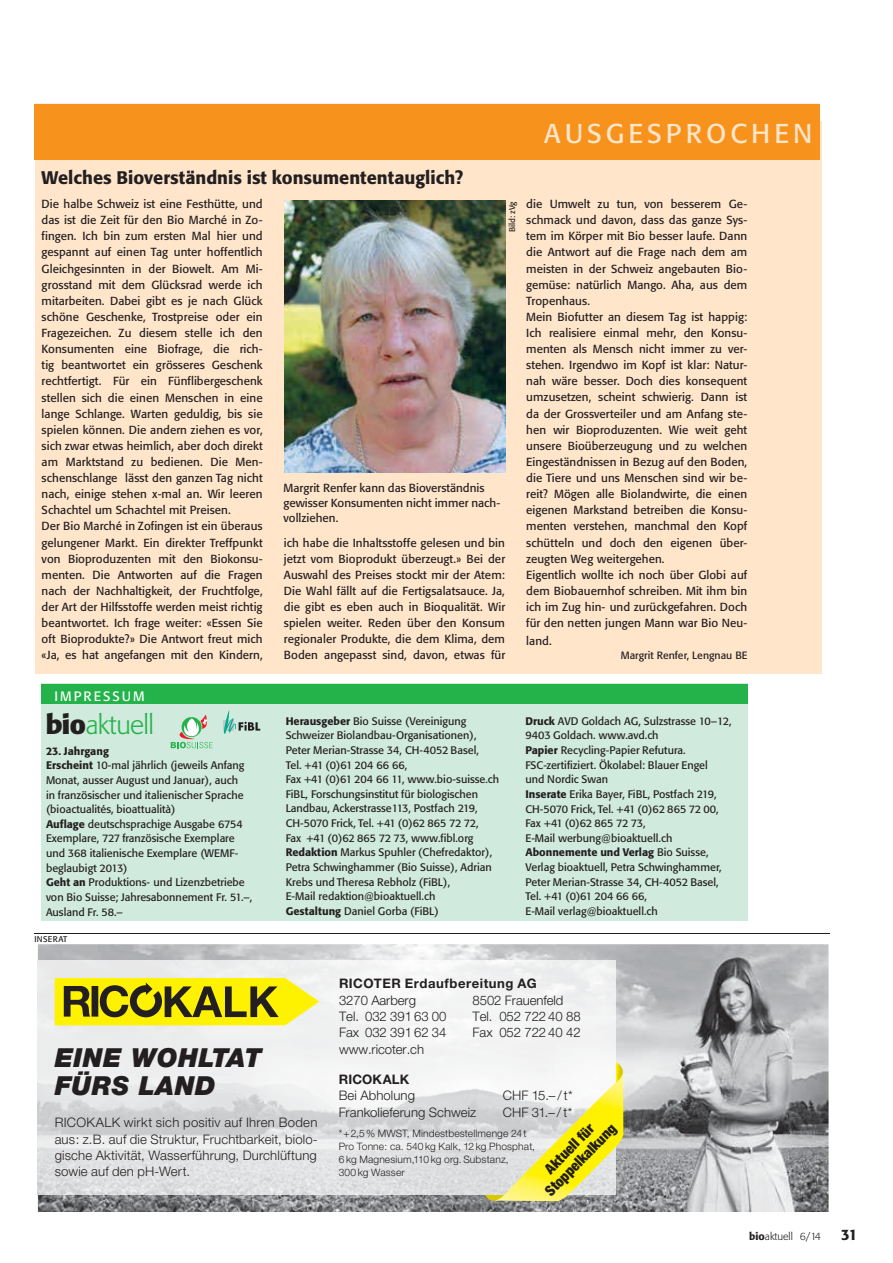
<style>
.page{position:relative;width:893px;height:1263px;background:#fff}
.page>*{position:absolute;margin:0;border:0;box-sizing:border-box;transform-origin:0 0}
.t1{font:27px "Formata BQ";letter-spacing:.15em;color:#ffe5ca}
.t2{font:300 26.7px "Formata BQ";letter-spacing:-.02em;color:#24b34b}
.t3{font:italic 900 26.25px/27.9px "Helvetica Neue LT";letter-spacing:.015em;color:#231f20}
.t4{font:500 18px "Formata BQ";color:#231f20}
.t5{font:500 15px "Formata BQ";color:#231f20}
.t6{font:900 condensed 14.55px/15.8px "Helvetica Neue LT";color:#231f20;text-align:center}
.t7{font:13.5px "Formata BQ";letter-spacing:.15em;color:#fff}
.t8{font:300 13.2px/16.4px "Helvetica Neue LT";letter-spacing:-.005em;color:#231f20;text-align:justify}
.t9{font:700 13.2px "Helvetica Neue LT";letter-spacing:.04em;color:#231f20}
.t10{font:700 13.2px "Helvetica Neue LT";letter-spacing:.01em;color:#231f20}
.t11{font:11.55px/16px "Formata BQ";letter-spacing:.005em;color:#231f20}
.t12{font:10.8px/14.5px "Formata BQ";color:#231f20}
.t13{font:10.5px "Formata BQ";color:#231f20}
.t14{font:300 10.5px "Formata BQ";color:#231f20}
.t15{font:300 10.2px/13px "Helvetica Neue LT";letter-spacing:.015em;color:#231f20}
.t16{font:8.25px "Formata BQ";color:#231f20}
.t17{font:8.25px "Formata BQ";letter-spacing:.04em;color:#231f20}
.s1{font-weight:700;color:#231f20}
.s2{font-weight:500}
</style>
<div class="page">
<div style="left:35px;top:122px;width:786px;height:552px;background:#ffe5ca"></div>
<div style="left:34px;top:104px;width:786px;height:55px;background:#f7931d"></div>
<img style="left:284px;top:201px;width:221px;height:272px">
<div style="left:42px;top:683px;width:706px;height:238px;background:#d0eadd"></div>
<div style="left:42px;top:684px;width:706px;height:20px;background:#24b34b"></div>
<div style="left:223px;top:720px;width:11px;height:11px;background:#c6c8ca"></div>
<svg style="left:224px;top:711px;width:36px;height:23px"></svg>
<svg style="left:171px;top:715px;width:42px;height:33px"></svg>
<img style="left:38px;top:944px;width:790px;height:268px">
<img style="left:38px;top:961px;width:578px;height:234px">
<svg style="left:484px;top:1062px;width:141px;height:141px"></svg>
<svg style="left:55px;top:978px;width:264px;height:47px;background:#c2b816"></svg>
<hr style="left:34px;top:933px;width:796px;height:1px;background:#231f20">
<h1 class="t1" style="left:544px;top:120px;width:269px">AUSGESPROCHEN</h1>
<h3 class="t4" style="left:42px;top:168px;width:423px">Welches Bioverständnis ist konsumententauglich?</h3>
<p class="t11" style="left:42px;top:197px;width:222px">Die halbe Schweiz ist eine Festhütte, und das ist die Zeit für den Bio Marché in Zo&shy;fingen. Ich bin zum ersten Mal hier und gespannt auf einen Tag unter hoffentlich Gleichgesinnten in der Biowelt. Am Mi&shy;grosstand mit dem Glücksrad werde ich mitarbeiten. Dabei gibt es je nach Glück schöne Geschenke, Trostpreise oder ein Fragezeichen. Zu diesem stelle ich den Konsumenten eine Biofrage, die rich&shy;tig beantwortet ein grösseres Geschenk rechtfertigt. Für ein Fünflibergeschenk stellen sich die einen Menschen in eine lange Schlange. Warten geduldig, bis sie spielen können. Die andern ziehen es vor, sich zwar etwas heimlich, aber doch direkt am Marktstand zu bedienen. Die Men&shy;schenschlange lässt den ganzen Tag nicht nach, einige stehen x-mal an. Wir leeren Schachtel um Schachtel mit Preisen.<br>Der Bio Marché in Zofingen ist ein überaus gelungener Markt. Ein direkter Treffpunkt von Bioproduzenten mit den Biokonsu&shy;menten. Die Antworten auf die Fragen nach der Nachhaltigkeit, der Fruchtfolge, der Art der Hilfsstoffe werden meist richtig beantwortet. Ich frage weiter: «Essen Sie oft Bioprodukte?» Die Antwort freut mich «Ja, es hat angefangen mit den Kindern,</p>
<p class="t16" style="left:508px;top:232px;width:32px;rotate:-90deg">Bild: zVg</p>
<p class="t11" style="left:284px;top:482px;width:218px;line-height:14.5px">Margrit Renfer kann das Bioverständnis gewisser Konsumenten nicht immer nach&shy;vollziehen.</p>
<p class="t11" style="left:284px;top:535px;width:223px;text-align:justify">ich habe die Inhaltsstoffe gelesen und bin jetzt vom Bioprodukt überzeugt.» Bei der Auswahl des Preises stockt mir der Atem:<br>Die Wahl fällt auf die Fertigsalatsauce. Ja, die gibt es eben auch in Bioqualität. Wir spielen weiter. Reden über den Konsum regionaler Produkte, die dem Klima, dem Boden angepasst sind, davon, etwas für</p>
<p class="t11" style="left:526px;top:197px;width:223px">die Umwelt zu tun, von besserem Ge&shy;schmack und davon, dass das ganze Sys&shy;tem im Körper mit Bio besser laufe. Dann die Antwort auf die Frage nach dem am meisten in der Schweiz angebauten Bio&shy;gemüse: natürlich Mango. Aha, aus dem Tropenhaus.<br>Mein Biofutter an diesem Tag ist happig:<br>Ich realisiere einmal mehr, den Konsu&shy;menten als Mensch nicht immer zu ver&shy;stehen. Irgendwo im Kopf ist klar: Natur&shy;nah wäre besser. Doch dies konsequent umzusetzen, scheint schwierig. Dann ist da der Grossverteiler und am Anfang ste&shy;hen wir Bioproduzenten. Wie weit geht unsere Bioüberzeugung und zu welchen Eingeständnissen in Bezug auf den Boden, die Tiere und uns Menschen sind wir be&shy;reit? Mögen alle Biolandwirte, die einen eigenen Markstand betreiben die Konsu&shy;menten verstehen, manchmal den Kopf schütteln und doch den eigenen über&shy;zeugten Weg weitergehen.<br>Eigentlich wollte ich noch über Globi auf dem Biobauernhof schreiben. Mit ihm bin ich im Zug hin- und zurückgefahren. Doch für den netten jungen Mann war Bio Neu-</p>
<p class="t11" style="left:526px;top:634px;width:27px">land.</p>
<p class="t13" style="left:621px;top:650px;width:128px">Margrit Renfer, Lengnau BE</p>
<p class="t7" style="left:55px;top:690px;width:92px">IMPRESSUM</p>
<h2 class="t2" style="left:46px;top:709px;width:110px"><span class="s1">bio</span>aktuell</h2>
<p class="t12" style="left:46px;top:744px;width:208px"><span class="s2">23. Jahrgang<br>Erscheint</span> 10-mal jährlich (jeweils Anfang Monat, ausser August und Januar), auch<br>in französischer und italienischer Sprache (bioactualités, bioattualità)<br><span class="s2">Auflage</span> deutschsprachige Ausgabe 6754<br>Exemplare, 727 französische Exemplare und 368 italienische Exemplare (WEMF&shy;beglaubigt 2013)<br><span class="s2">Geht an</span> Produktions- und Lizenzbetriebe von Bio Suisse; Jahresabonnement Fr. 51.–, Ausland Fr. 58.–</p>
<p class="t17" style="left:34px;top:935px;width:34px">INSERAT</p>
<p class="t12" style="left:286px;top:714px;width:215px"><span class="s2">Herausgeber</span> Bio Suisse (Vereinigung Schweizer Biolandbau-Organisationen), Peter Merian-Strasse 34, CH-4052 Basel,<br>Tel. +41 (0)61 204 66 66,<br>Fax +41 (0)61 204 66 11, www.bio-suisse.ch FiBL, Forschungsinstitut für biologischen Landbau, Ackerstrasse113, Postfach 219, CH-5070 Frick, Tel. +41 (0)62 865 72 72,<br>Fax +41 (0)62 865 72 73, www.fibl.org <span class="s2">Redaktion</span> Markus Spuhler (Chefredaktor), Petra Schwinghammer (Bio Suisse), Adrian Krebs und Theresa Rebholz (FiBL),<br>E-Mail redaktion@bioaktuell.ch<br><span class="s2">Gestaltung</span> Daniel Gorba (FiBL)</p>
<p class="t12" style="left:525px;top:714px;width:208px"><span class="s2">Druck</span> AVD Goldach AG, Sulzstrasse 10–12, 9403 Goldach. www.avd.ch<br><span class="s2">Papier</span> Recycling-Papier Refutura.<br>FSC-zertifiziert. Ökolabel: Blauer Engel<br>und Nordic Swan<br><span class="s2">Inserate</span> Erika Bayer, FiBL, Postfach 219, CH-5070 Frick, Tel. +41 (0)62 865 72 00, Fax +41 (0)62 865 72 73,<br>E-Mail werbung@bioaktuell.ch <span class="s2">Abonnemente und Verlag</span> Bio Suisse, Verlag bioaktuell, Petra Schwinghammer, Peter Merian-Strasse 34, CH-4052 Basel, Tel. +41 (0)61 204 66 66,<br>E-Mail verlag@bioaktuell.ch</p>
<h3 class="t3" style="left:55px;top:1047px;width:208px">EINE WOHLTAT<br>FÜRS LAND</h3>
<p class="t8" style="left:55px;top:1115px;width:265px">RICOKALK wirkt sich positiv auf Ihren Boden aus : z. B. auf die Struktur, Fruchtbarkeit, biolo&shy;gische Aktivität, Wasserführung, Durchlüftung sowie auf den pH-Wert.</p>
<p class="t9" style="left:339px;top:979px;width:199px">RICOTER Erdaufbereitung AG</p>
<p class="t8" style="left:339px;top:993px;width:78px">3270 Aarberg</p>
<p class="t8" style="left:473px;top:993px;width:92px">8502 Frauenfeld</p>
<p class="t8" style="left:339px;top:1009px;width:109px">Tel. 032 391 63 00</p>
<p class="t8" style="left:473px;top:1009px;width:110px">Tel. 052 722 40 88</p>
<p class="t8" style="left:339px;top:1026px;width:109px">Fax 032 391 62 34</p>
<p class="t8" style="left:473px;top:1026px;width:110px">Fax 052 722 40 42</p>
<p class="t8" style="left:339px;top:1042px;width:87px">www.ricoter.ch</p>
<p class="t10" style="left:339px;top:1074px;width:72px">RICOKALK</p>
<p class="t8" style="left:339px;top:1088px;width:78px">Bei Abholung</p>
<p class="t8" style="left:503px;top:1088px;width:71px">CHF 15.– / t *</p>
<p class="t8" style="left:339px;top:1105px;width:139px">Frankolieferung Schweiz</p>
<p class="t8" style="left:503px;top:1105px;width:71px">CHF 31.– / t *</p>
<p class="t15" style="left:339px;top:1128px;width:198px">* + 2,5 % MWST, Mindestbestellmenge 24 t<br>Pro Tonne : ca. 540 kg Kalk, 12 kg Phosphat,<br>6 kg Magnesium,110 kg org. Substanz,<br>300 kg Wasser</p>
<p class="t6" style="left:531px;top:1176px;width:96px;rotate:-45deg">Aktuell für<br>Stoppelkalkung</p>
<p class="t14" style="left:749px;top:1231px;width:73px"><span class="s2">bio</span>aktuell 6/14</p>
<p class="t5" style="left:841px;top:1228px;width:18px">31</p>
</div>
